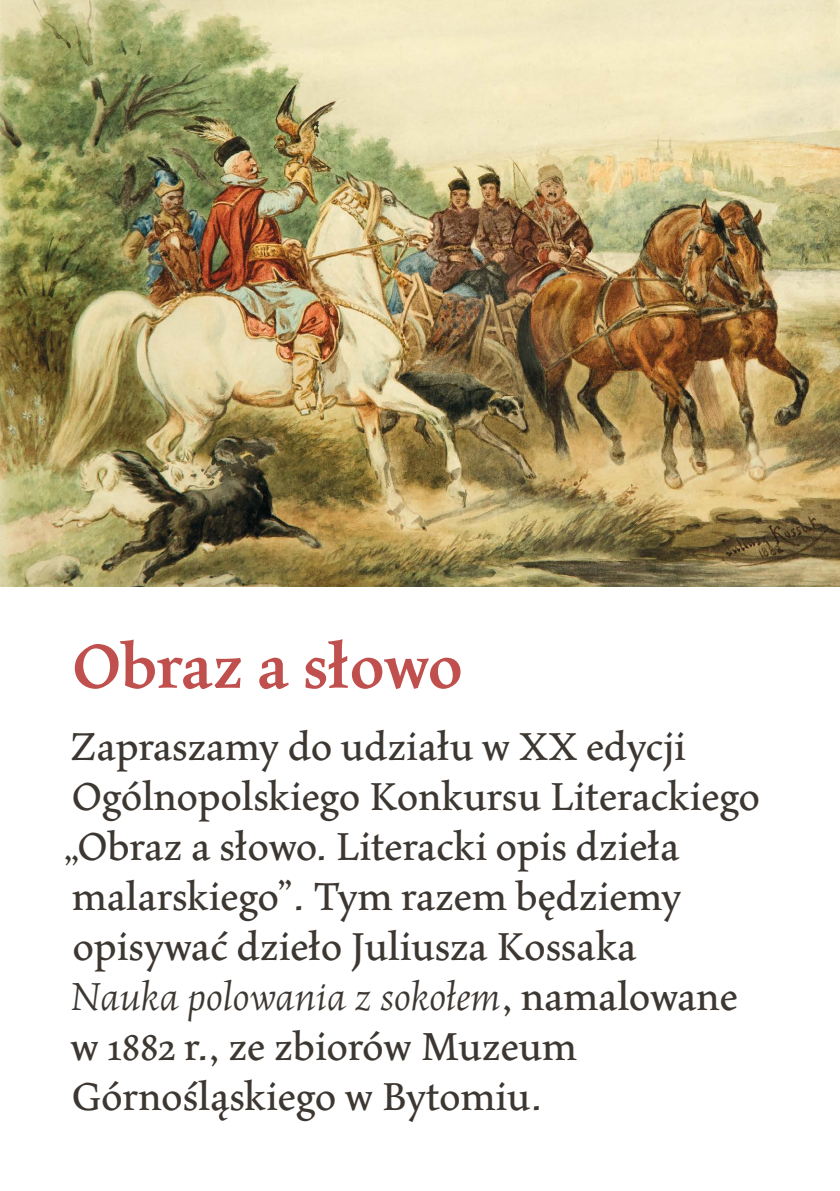
<style>
.page{position:relative;width:840px;height:1191px;background:#fff}
.page>*{position:absolute;margin:0;border:0;box-sizing:border-box;transform-origin:0 0}
.t1{font:700 70px "Maiola";color:#c0504d}
.t2{font:44px/50px "Maiola Bk";color:#3d3732}
.t3{font:italic 44px "Maiola";color:#3d3732}
.s1{font-family:"Maiola Bk";font-style:normal}
</style>
<div class="page">
<img style="left:0;top:0;width:839px;height:587px">
<h1 class="t1" style="left:72px;top:616px;width:393px">Obraz a słowo</h1>
<p class="t2" style="left:63px;top:721px;width:698px">Zapraszamy do udziału w XX edycji Ogólnopolskiego Konkursu Literackiego „Obraz a słowo. Literacki opis dzieła malarskiego”. Tym razem będziemy opisywać dzieło Juliusza Kossaka</p>
<p class="t3" style="left:70px;top:967px;width:669px">Nauka polowania z sokołem<span class="s1">, namalowane</span></p>
<p class="t2" style="left:71px;top:1020px;width:507px">w 1882 r., ze zbiorów Muzeum<br>Górnośląskiego w Bytomiu.</p>
</div>
